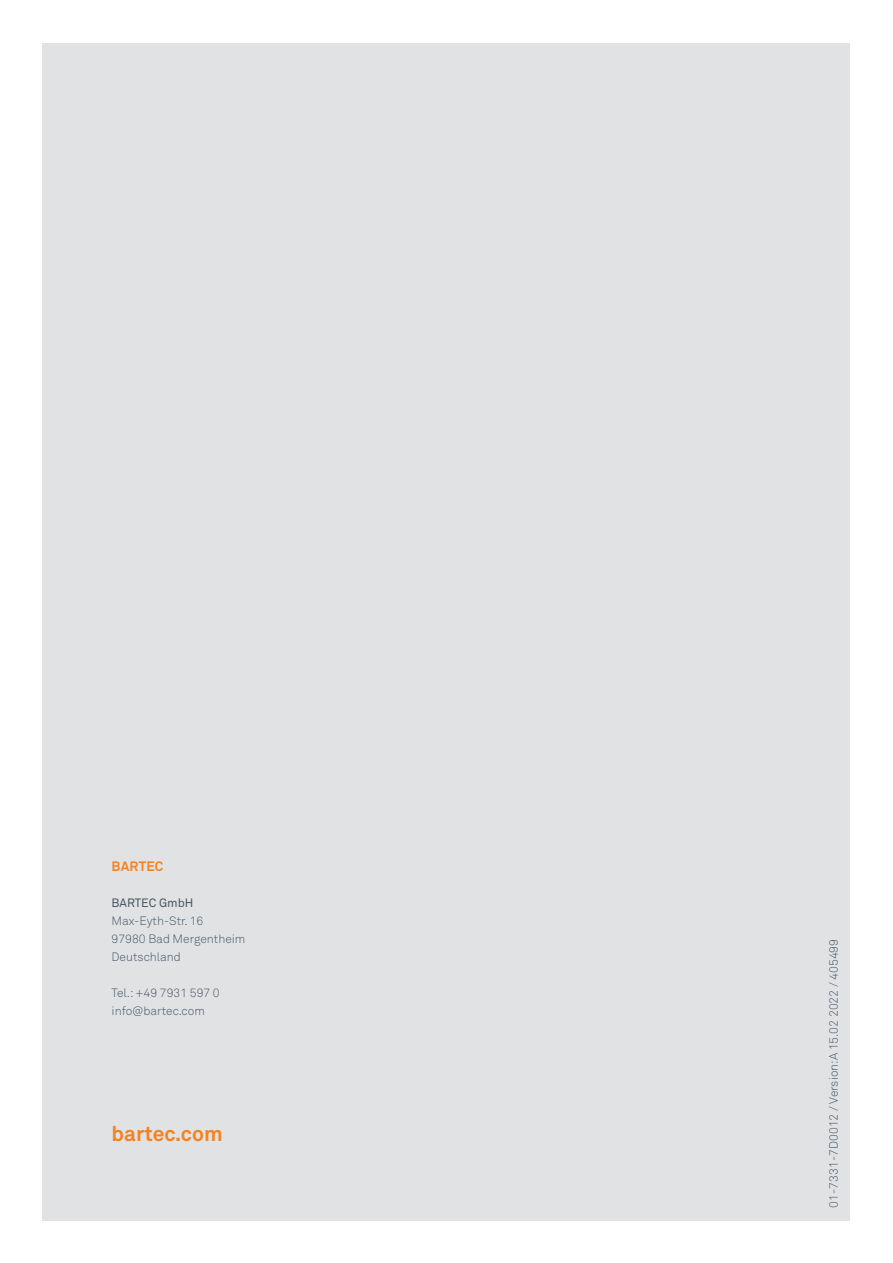
<style>
.page{position:relative;width:893px;height:1263px;background:#fff}
.page>*{position:absolute;margin:0;border:0;box-sizing:border-box;transform-origin:0 0}
.Headline_4___14_18{font:700 21px "Akkurat Pro";color:#f58220}
.Copytext_2__small{font:700 13.5px "Akkurat Pro";letter-spacing:.01em;color:#f58220}
.Copytext_2__small-2{font:300 12px "Akkurat Pro";color:#475865}
.Copytext_2__small-3{font:12px "Akkurat Pro";color:#475865}
</style>
<div class="page">
<div style="left:43px;top:43px;width:807px;height:1177px;background:#e1e2e4"></div>
<p class="Copytext_2__small" style="left:112px;top:857px;width:53px">BARTEC</p>
<p class="Copytext_2__small-3" style="left:112px;top:895px;width:83px">BARTEC GmbH</p>
<p class="Copytext_2__small-2" style="left:112px;top:913px;width:93px">Max-Eyth-Str. 16</p>
<p class="Copytext_2__small-2" style="left:112px;top:931px;width:135px">97980 Bad Mergentheim</p>
<p class="Copytext_2__small-2" style="left:112px;top:949px;width:71px">Deutschland</p>
<p class="Copytext_2__small-2" style="left:112px;top:985px;width:110px">Tel.: +49 7931 597 0</p>
<p class="Copytext_2__small-2" style="left:112px;top:1003px;width:95px">info@bartec.com</p>
<p class="Headline_4___14_18" style="left:112px;top:1120px;width:112px">bartec.com</p>
<p class="Copytext_2__small-2" style="left:826px;top:1208px;width:270px;rotate:-90deg">01-7331-7D0012 / Version:A 15.02 2022 / 405499</p>
</div>
